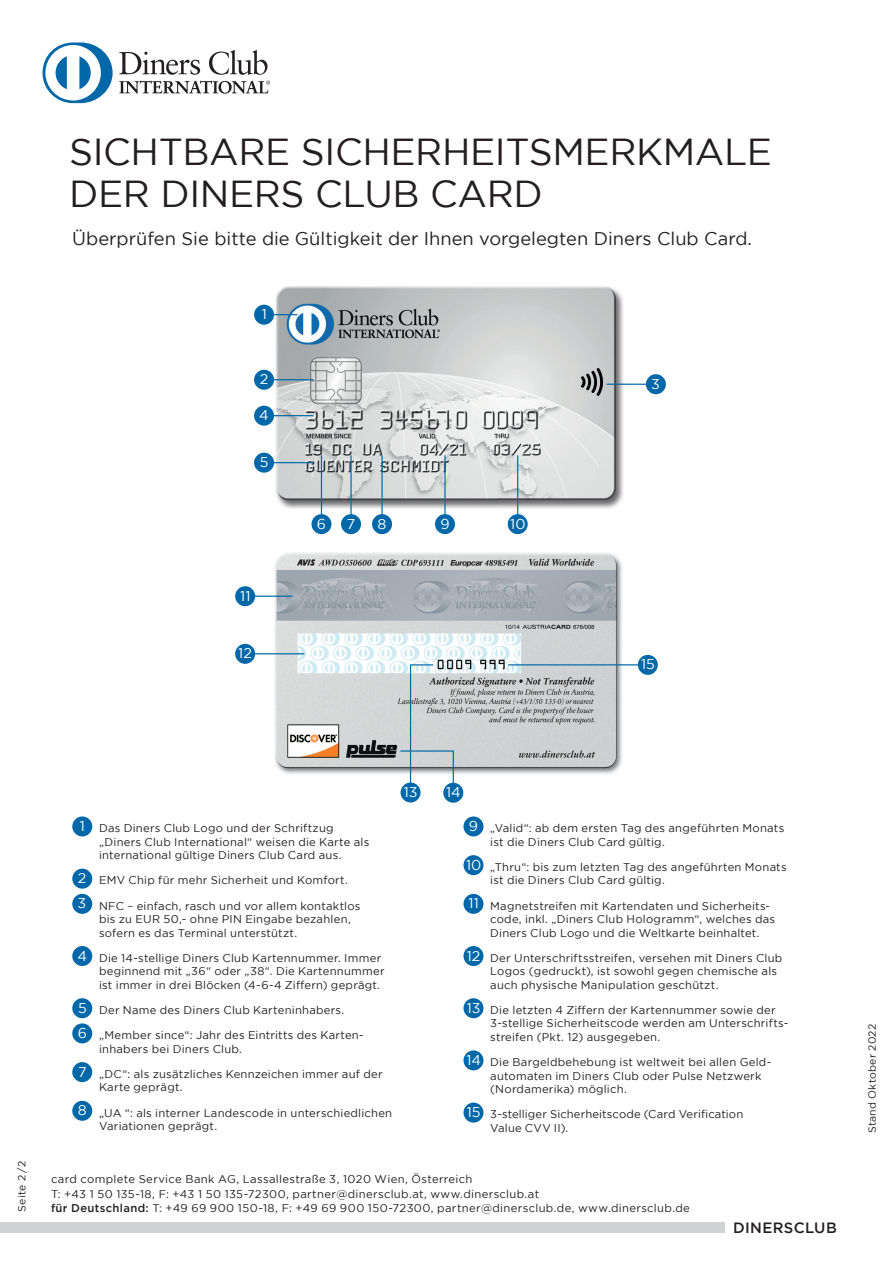
<style>
.page{position:relative;width:893px;height:1263px;background:#fff}
.page>*{position:absolute;margin:0;border:0;box-sizing:border-box;transform-origin:0 0}
.t1{font:37.5px/42px "Gotham";letter-spacing:-.01em;color:#231f20}
.t2{font:18.3px "Gotham";color:#231f20}
.t3{font:500 14.85px "Gotham";letter-spacing:.02em;color:#231f20}
.t4{font:14.25px "Gotham";color:#fff}
.t5{font:11.25px/13.5px "Gotham";letter-spacing:.02em;color:#231f20}
.t6{font:10.5px "Gotham";letter-spacing:.025em;color:#231f20}
.s1{font-size:14.25px;color:#fff}
.s2{font-weight:500}
</style>
<div class="page">
<img style="left:254px;top:286px;width:398px;height:249px">
<img style="left:274px;top:553px;width:349px;height:221px">
<img style="left:276px;top:554px;width:341px;height:214px">
<svg style="left:119px;top:52px;width:81px;height:23px"></svg>
<svg style="left:209px;top:50px;width:59px;height:25px"></svg>
<svg style="left:119px;top:81px;width:151px;height:13px"></svg>
<svg style="left:43px;top:43px;width:70px;height:60px"></svg>
<hr style="left:264px;top:314px;width:33px;height:1px;background:#0068a9">
<hr style="left:264px;top:415px;width:49px;height:1px;background:#0068a9">
<hr style="left:607px;top:384px;width:49px;height:1px;background:#0068a9">
<hr style="left:264px;top:379px;width:49px;height:1px;background:#0068a9">
<hr style="left:264px;top:462px;width:49px;height:1px;background:#0068a9">
<hr style="left:321px;top:456px;width:1px;height:60px;background:#0068a9">
<hr style="left:350px;top:456px;width:2px;height:60px;background:#0068a9">
<hr style="left:381px;top:456px;width:2px;height:60px;background:#0068a9">
<div style="left:435px;top:514px;width:20px;height:20px;background:#0068a9;border-radius:50%"></div>
<hr style="left:444px;top:456px;width:2px;height:60px;background:#0068a9">
<div style="left:508px;top:514px;width:20px;height:20px;background:#0068a9;border-radius:50%"></div>
<hr style="left:517px;top:456px;width:1px;height:60px;background:#0068a9">
<div style="left:254px;top:305px;width:20px;height:20px;background:#0068a9;border-radius:50%"></div>
<div style="left:254px;top:406px;width:20px;height:20px;background:#0068a9;border-radius:50%"></div>
<div style="left:646px;top:374px;width:20px;height:20px;background:#0068a9;border-radius:50%"></div>
<div style="left:254px;top:370px;width:20px;height:20px;background:#0068a9;border-radius:50%"></div>
<div style="left:254px;top:453px;width:20px;height:20px;background:#0068a9;border-radius:50%"></div>
<div style="left:311px;top:514px;width:20px;height:20px;background:#0068a9;border-radius:50%"></div>
<div style="left:341px;top:514px;width:20px;height:20px;background:#0068a9;border-radius:50%"></div>
<div style="left:372px;top:514px;width:20px;height:20px;background:#0068a9;border-radius:50%"></div>
<div style="left:235px;top:644px;width:20px;height:20px;background:#0068a9;border-radius:50%"></div>
<div style="left:235px;top:586px;width:20px;height:20px;background:#0068a9;border-radius:50%"></div>
<div style="left:401px;top:782px;width:20px;height:20px;background:#0068a9;border-radius:50%"></div>
<div style="left:443px;top:783px;width:20px;height:20px;background:#0068a9;border-radius:50%"></div>
<div style="left:638px;top:655px;width:20px;height:20px;background:#0068a9;border-radius:50%"></div>
<hr style="left:254px;top:596px;width:38px;height:1px;background:#0068a9">
<hr style="left:508px;top:664px;width:131px;height:1px;background:#0068a9">
<hr style="left:252px;top:653px;width:52px;height:1px;background:#0068a9">
<svg style="left:400px;top:664px;width:54px;height:122px;background:#c4cbcf"></svg>
<div style="left:0;top:1223px;width:725px;height:10px;background:#d1d2d4"></div>
<div style="left:72px;top:816px;width:20px;height:20px;background:#0068a9;border-radius:50%"></div>
<div style="left:72px;top:869px;width:20px;height:20px;background:#0068a9;border-radius:50%"></div>
<div style="left:72px;top:894px;width:20px;height:20px;background:#0068a9;border-radius:50%"></div>
<div style="left:72px;top:946px;width:20px;height:20px;background:#0068a9;border-radius:50%"></div>
<div style="left:72px;top:998px;width:20px;height:20px;background:#0068a9;border-radius:50%"></div>
<div style="left:72px;top:1023px;width:20px;height:20px;background:#0068a9;border-radius:50%"></div>
<div style="left:72px;top:1062px;width:20px;height:20px;background:#0068a9;border-radius:50%"></div>
<div style="left:72px;top:1101px;width:20px;height:20px;background:#0068a9;border-radius:50%"></div>
<div style="left:463px;top:816px;width:20px;height:20px;background:#0068a9;border-radius:50%"></div>
<div style="left:463px;top:855px;width:20px;height:20px;background:#0068a9;border-radius:50%"></div>
<div style="left:463px;top:894px;width:20px;height:20px;background:#0068a9;border-radius:50%"></div>
<div style="left:463px;top:946px;width:20px;height:20px;background:#0068a9;border-radius:50%"></div>
<div style="left:463px;top:998px;width:20px;height:20px;background:#0068a9;border-radius:50%"></div>
<div style="left:463px;top:1050px;width:20px;height:20px;background:#0068a9;border-radius:50%"></div>
<div style="left:463px;top:1102px;width:20px;height:20px;background:#0068a9;border-radius:50%"></div>
<h1 class="t1" style="left:69px;top:130px;width:704px">SICHTBARE SICHERHEITSMERKMALE<br>DER DINERS CLUB CARD</h1>
<h2 class="t2" style="left:72px;top:227px;width:681px">Überprüfen Sie bitte die Gültigkeit der Ihnen vorgelegten Diners Club Card.</h2>
<p class="t4" style="left:262px;top:305px;width:7px">1</p>
<p class="t4" style="left:260px;top:370px;width:10px">2</p>
<p class="t4" style="left:651px;top:374px;width:10px">3</p>
<p class="t4" style="left:259px;top:406px;width:11px">4</p>
<p class="t4" style="left:260px;top:453px;width:10px">5</p>
<p class="t4" style="left:240px;top:587px;width:12px">11</p>
<p class="t4" style="left:238px;top:644px;width:15px">12</p>
<p class="t4" style="left:317px;top:515px;width:11px">6</p>
<p class="t4" style="left:347px;top:514px;width:10px">7</p>
<p class="t4" style="left:378px;top:514px;width:10px">8</p>
<p class="t4" style="left:440px;top:514px;width:11px">9</p>
<p class="t4" style="left:510px;top:514px;width:17px">10</p>
<p class="t4" style="left:641px;top:655px;width:15px">15</p>
<p class="t6" style="left:15px;top:1212px;width:53px;rotate:-90deg">Seite 2 / 2</p>
<p class="t5" style="left:99px;top:821px;width:272px;text-indent:-19px"><span class="s1">1</span> Das Diners Club Logo und der Schriftzug „Diners Club International“ weisen die Karte als international gültige Diners Club Card aus.</p>
<p class="t5" style="left:78px;top:873px;width:271px"><span class="s1">2</span> EMV Chip für mehr Sicherheit und Komfort.</p>
<p class="t5" style="left:99px;top:899px;width:263px;text-indent:-22px"><span class="s1">3</span> NFC – einfach, rasch und vor allem kontaktlos bis zu EUR 50,- ohne PIN Eingabe bezahlen, sofern es das Terminal unterstützt.</p>
<p class="t5" style="left:99px;top:951px;width:287px;text-indent:-22px"><span class="s1">4</span> Die 14-stellige Diners Club Kartennummer. Immer beginnend mit „36“ oder „38“. Die Kartennummer ist immer in drei Blöcken (4-6-4 Ziffern) geprägt.</p>
<p class="t5" style="left:78px;top:1003px;width:268px"><span class="s1">5</span> Der Name des Diners Club Karteninhabers.</p>
<p class="t5" style="left:99px;top:1028px;width:266px;text-indent:-21px"><span class="s1">6</span> „Member since“: Jahr des Eintritts des Karten&shy;inhabers bei Diners Club.</p>
<p class="t5" style="left:99px;top:1067px;width:285px;text-indent:-21px"><span class="s1">7</span> „DC“: als zusätzliches Kennzeichen immer auf der<br>Karte geprägt.</p>
<p class="t5" style="left:99px;top:1105px;width:295px;text-indent:-21px"><span class="s1">8</span> „UA “: als interner Landescode in unterschiedlichen<br>Variationen geprägt.</p>
<p class="t4" style="left:404px;top:783px;width:15px">13</p>
<p class="t4" style="left:446px;top:783px;width:16px">14</p>
<p class="t5" style="left:490px;top:821px;width:296px;text-indent:-21px"><span class="s1">9</span> „Valid“: ab dem ersten Tag des angeführten Monats ist die Diners Club Card gültig.</p>
<p class="t5" style="left:490px;top:860px;width:298px;text-indent:-24px"><span class="s1">10</span> „Thru“: bis zum letzten Tag des angeführten Monats ist die Diners Club Card gültig.</p>
<p class="t5" style="left:490px;top:899px;width:286px;text-indent:-22px"><span class="s1">11</span> Magnetstreifen mit Kartendaten und Sicherheits&shy;code, inkl. „Diners Club Hologramm“, welches das<br>Diners Club Logo und die Weltkarte beinhaltet.</p>
<p class="t5" style="left:490px;top:951px;width:294px;text-indent:-24px"><span class="s1">12</span> Der Unterschriftsstreifen, versehen mit Diners Club<br>Logos (gedruckt), ist sowohl gegen chemische als auch physische Manipulation geschützt.</p>
<p class="t5" style="left:490px;top:1003px;width:300px;text-indent:-23px"><span class="s1">13</span> Die letzten 4 Ziffern der Kartennummer sowie der<br>3-stellige Sicherheitscode werden am Unterschrifts&shy;streifen (Pkt. 12) ausgegeben.</p>
<p class="t5" style="left:490px;top:1055px;width:283px;text-indent:-24px"><span class="s1">14</span> Die Bargeldbehebung ist weltweit bei allen Geld&shy;automaten im Diners Club oder Pulse Netzwerk (Nordamerika) möglich.</p>
<p class="t5" style="left:490px;top:1107px;width:255px;text-indent:-23px"><span class="s1">15</span> 3-stelliger Sicherheitscode (Card Verification<br>Value CVV II).</p>
<p class="t5" style="left:51px;top:1172px;width:640px;line-height:14.2px">card complete Service Bank AG, Lassallestraße 3, 1020 Wien, Österreich<br>T: +43 1 50 135-18, F: +43 1 50 135-72300, partner@dinersclub.at, www.dinersclub.at<br><span class="s2">für Deutschland:</span> T: +49 69 900 150-18, F: +49 69 900 150-72300, partner@dinersclub.de, www.dinersclub.de</p>
<h3 class="t3" style="left:733px;top:1218px;width:105px">DINERSCLUB</h3>
<p class="t6" style="left:865px;top:1133px;width:111px;rotate:-90deg">Stand Oktober 2022</p>
</div>
